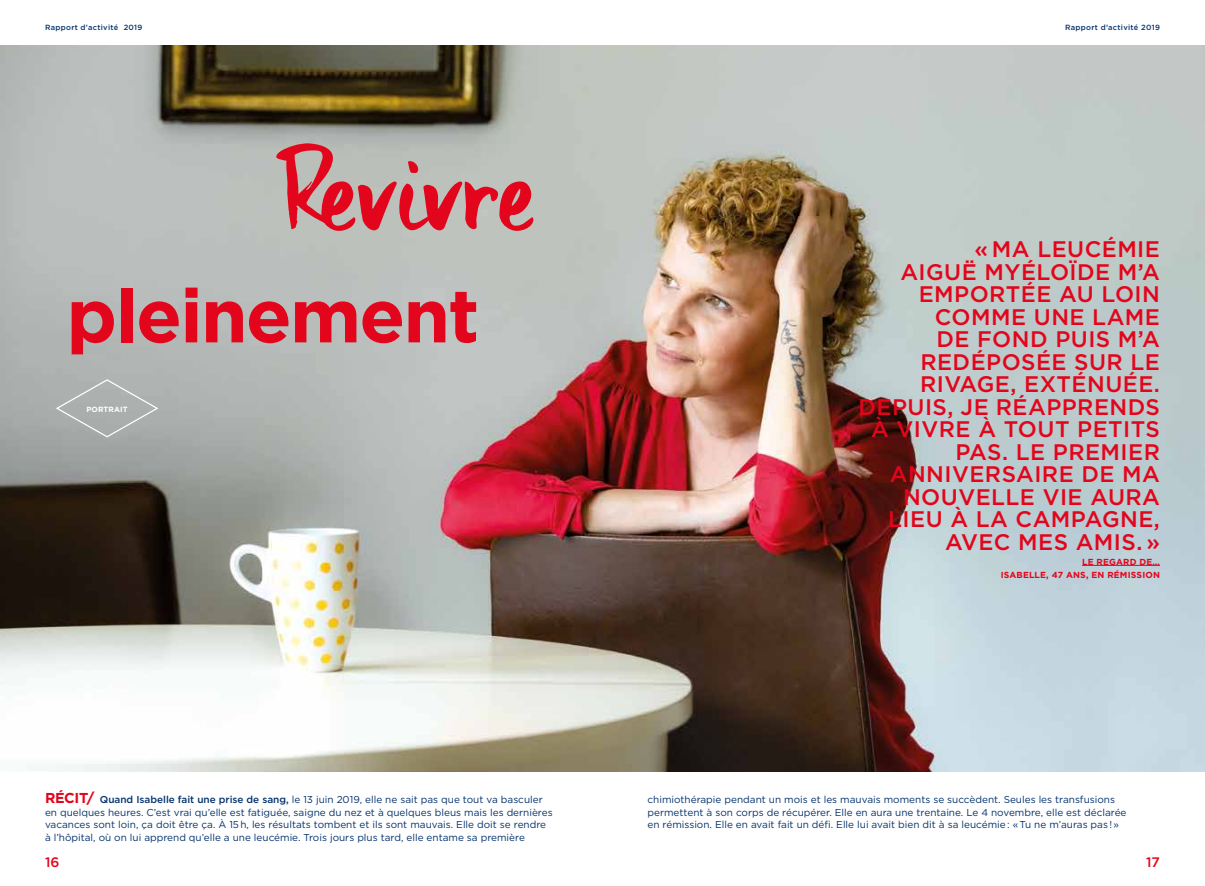
<style>
.page{position:relative;width:1205px;height:886px;background:#fff}
.page>*{position:absolute;margin:0;border:0;box-sizing:border-box;transform-origin:0 0}
.t1{font:125px "DK Uncle Edward";letter-spacing:-.025em;color:#e3051b}
.t2{font:700 75px "Gotham";letter-spacing:-.025em;color:#e3051b}
.t3{font:500 22.5px/22.5px "Gotham";letter-spacing:.02em;color:#e3051b;text-align:right}
.t4{font:500 13.75px "Gotham";color:#e3051b}
.t5{font:10px/12.5px "Gotham";color:#03326c}
.t6{font:700 8.75px/13px "Gotham";letter-spacing:.02em;color:#e3051b;text-align:right}
.t7{font:500 7.5px "Gotham";letter-spacing:.04em;color:#03326c}
.t8{font:700 7.5px "Gotham";letter-spacing:.02em;color:#fff}
.s1{font-weight:700;font-size:14.38px;color:#e3051b}
.s2{font-weight:500}
</style>
<div class="page">
<img style="left:0;top:45px;width:1205px;height:726px">
<hr style="left:1082px;top:565px;width:78px;height:1px;background:#e3051b">
<svg style="left:55px;top:378px;width:105px;height:60px;background:#aeb1b1"></svg>
<p class="t7" style="left:45px;top:22px;width:99px">Rapport d’activité 2019</p>
<p class="t7" style="left:1065px;top:22px;width:96px">Rapport d’activité 2019</p>
<h1 class="t1" style="left:274px;top:119px;width:264px">Revivre</h1>
<h2 class="t2" style="left:67px;top:266px;width:414px">pleinement</h2>
<p class="t8" style="left:86px;top:404px;width:43px">PORTRAIT</p>
<p class="t3" style="left:858px;top:238px;width:303px">« MA LEUCÉMIE<br>AIGUË MYÉLOÏDE M’A<br>EMPORTÉE AU LOIN<br>COMME UNE LAME<br>DE FOND PUIS M’A<br>REDÉPOSÉE SUR LE<br>RIVAGE, EXTÉNUÉE.<br>DEPUIS, JE RÉAPPRENDS<br>À VIVRE À TOUT PETITS<br>PAS. LE PREMIER<br>ANNIVERSAIRE DE MA<br>NOUVELLE VIE AURA<br>LIEU À LA CAMPAGNE,<br>AVEC MES AMIS. »</p>
<p class="t6" style="left:1000px;top:555px;width:161px">LE REGARD DE…<br>ISABELLE, 47 ANS, EN RÉMISSION</p>
<p class="t5" style="left:45px;top:793px;width:509px"><span class="s1">RÉCIT/</span> <span class="s2">Quand Isabelle fait une prise de sang,</span> le 13 juin 2019, elle ne sait pas que tout va basculer en quelques heures. C’est vrai qu’elle est fatiguée, saigne du nez et à quelques bleus mais les dernières vacances sont loin, ça doit être ça. À 15 h, les résultats tombent et ils sont mauvais. Elle doit se rendre à l’hôpital, où on lui apprend qu’elle a une leucémie. Trois jours plus tard, elle entame sa première</p>
<p class="t5" style="left:647px;top:793px;width:480px">chimiothérapie pendant un mois et les mauvais moments se succèdent. Seules les transfusions permettent à son corps de récupérer. Elle en aura une trentaine. Le 4 novembre, elle est déclarée en rémission. Elle en avait fait un défi. Elle lui avait bien dit à sa leucémie : « Tu ne m’auras pas ! »</p>
<h3 class="t4" style="left:45px;top:853px;width:16px">16</h3>
<h3 class="t4" style="left:1146px;top:853px;width:15px">17</h3>
</div>
